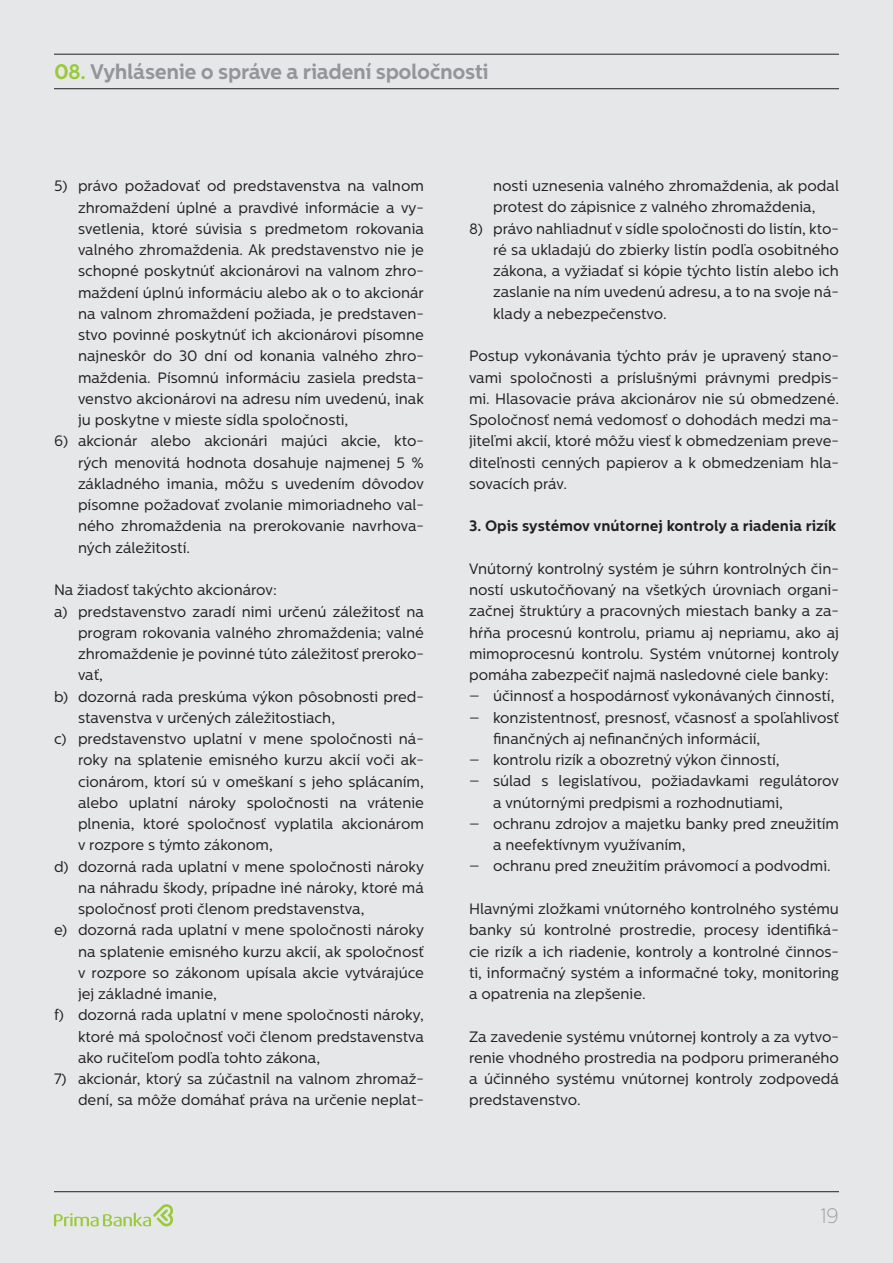
<style>
.page{position:relative;width:893px;height:1263px;background:#e6e7e9}
.page>*{position:absolute;margin:0;border:0;box-sizing:border-box;transform-origin:0 0}
.t1{font:700 21px "Centrale Sans";letter-spacing:-.02em;color:#939598}
.t2{font:200 21px "Centrale Sans";color:#9d9fa2}
.t3{font:15px/21.3px "Centrale Sans";color:#231f20;text-align:justify}
.t4{font:700 15px "Centrale Sans";color:#231f20}
.s1{color:#99ca3b}
</style>
<div class="page">
<hr style="left:54px;top:88px;width:785px;height:1px;background:#231f20">
<hr style="left:54px;top:54px;width:785px;height:1px;background:#231f20">
<svg style="left:54px;top:1204px;width:119px;height:23px"></svg>
<hr style="left:54px;top:1191px;width:785px;height:1px;background:#231f20">
<h1 class="t1" style="left:54px;top:59px;width:436px"><span class="s1">08.</span> Vyhlásenie o správe a riadení spoločnosti</h1>
<p class="t3" style="left:78px;top:176px;width:347px;text-indent:-24px">5) právo požadovať od predstavenstva na valnom zhromaždení úplné a pravdivé informácie a vy&shy;svetlenia, ktoré súvisia s predmetom rokovania valného zhromaždenia. Ak predstavenstvo nie je schopné poskytnúť akcionárovi na valnom zhro&shy;maždení úplnú informáciu alebo ak o to akcionár na valnom zhromaždení požiada, je predstaven&shy;stvo povinné poskytnúť ich akcionárovi písomne najneskôr do 30 dní od konania valného zhro&shy;maždenia. Písomnú informáciu zasiela predsta&shy;venstvo akcionárovi na adresu ním uvedenú, inak ju poskytne v mieste sídla spoločnosti,</p>
<p class="t3" style="left:78px;top:431px;width:347px;text-indent:-24px">6) akcionár alebo akcionári majúci akcie, kto&shy;rých menovitá hodnota dosahuje najmenej 5 % základného imania, môžu s uvedením dôvodov písomne požadovať zvolanie mimoriadneho val&shy;ného zhromaždenia na prerokovanie navrhova&shy;ných záležitostí.</p>
<p class="t3" style="left:54px;top:579px;width:224px">Na žiadosť takýchto akcionárov:</p>
<p class="t3" style="left:54px;top:601px;width:371px">a) predstavenstvo zaradí nimi určenú záležitosť na</p>
<p class="t3" style="left:78px;top:622px;width:347px">program rokovania valného zhromaždenia; valné</p>
<p class="t3" style="left:78px;top:643px;width:347px">zhromaždenie je povinné túto záležitosť preroko-</p>
<p class="t3" style="left:78px;top:664px;width:26px">vať,</p>
<p class="t3" style="left:54px;top:686px;width:371px">b) dozorná rada preskúma výkon pôsobnosti pred-</p>
<p class="t3" style="left:78px;top:707px;width:259px">stavenstva v určených záležitostiach,</p>
<p class="t3" style="left:54px;top:728px;width:371px">c) predstavenstvo uplatní v mene spoločnosti ná-</p>
<p class="t3" style="left:78px;top:749px;width:347px">roky na splatenie emisného kurzu akcií voči ak-</p>
<p class="t3" style="left:78px;top:771px;width:347px">cionárom, ktorí sú v omeškaní s jeho splácaním,</p>
<p class="t3" style="left:78px;top:792px;width:347px">alebo uplatní nároky spoločnosti na vrátenie</p>
<p class="t3" style="left:78px;top:813px;width:347px">plnenia, ktoré spoločnosť vyplatila akcionárom</p>
<p class="t3" style="left:78px;top:834px;width:196px">v rozpore s týmto zákonom,</p>
<p class="t3" style="left:54px;top:856px;width:371px">d) dozorná rada uplatní v mene spoločnosti nároky</p>
<p class="t3" style="left:78px;top:877px;width:347px">na náhradu škody, prípadne iné nároky, ktoré má</p>
<p class="t3" style="left:78px;top:898px;width:288px">spoločnosť proti členom predstavenstva,</p>
<p class="t3" style="left:54px;top:919px;width:371px">e) dozorná rada uplatní v mene spoločnosti nároky</p>
<p class="t3" style="left:78px;top:941px;width:347px">na splatenie emisného kurzu akcií, ak spoločnosť</p>
<p class="t3" style="left:78px;top:962px;width:347px">v rozpore so zákonom upísala akcie vytvárajúce</p>
<p class="t3" style="left:78px;top:983px;width:140px">jej základné imanie,</p>
<p class="t3" style="left:54px;top:1004px;width:371px">f) dozorná rada uplatní v mene spoločnosti nároky,</p>
<p class="t3" style="left:78px;top:1026px;width:347px">ktoré má spoločnosť voči členom predstavenstva</p>
<p class="t3" style="left:78px;top:1047px;width:244px">ako ručiteľom podľa tohto zákona,</p>
<p class="t3" style="left:54px;top:1068px;width:371px;text-align:right">7) akcionár, ktorý sa zúčastnil na valnom zhromaž&shy;dení, sa môže domáhať práva na určenie neplat-</p>
<p class="t3" style="left:493px;top:175px;width:347px">nosti uznesenia valného zhromaždenia, ak podal protest do zápisnice z valného zhromaždenia,</p>
<p class="t3" style="left:493px;top:218px;width:347px;text-indent:-24px">8) právo nahliadnuť v sídle spoločnosti do listín, kto&shy;ré sa ukladajú do zbierky listín podľa osobitného zákona, a vyžiadať si kópie týchto listín alebo ich zaslanie na ním uvedenú adresu, a to na svoje ná&shy;klady a nebezpečenstvo.</p>
<p class="t3" style="left:469px;top:345px;width:371px">Postup vykonávania týchto práv je upravený stano&shy;vami spoločnosti a príslušnými právnymi predpis&shy;mi. Hlasovacie práva akcionárov nie sú obmedzené.<br>Spoločnosť nemá vedomosť o dohodách medzi ma&shy;jiteľmi akcií, ktoré môžu viesť k obmedzeniam preve&shy;diteľnosti cenných papierov a k obmedzeniam hla&shy;sovacích práv.</p>
<p class="t4" style="left:469px;top:517px;width:369px">3. Opis systémov vnútornej kontroly a riadenia rizík</p>
<p class="t3" style="left:469px;top:558px;width:371px">Vnútorný kontrolný systém je súhrn kontrolných čin&shy;ností uskutočňovaný na všetkých úrovniach organi&shy;začnej štruktúry a pracovných miestach banky a za&shy;hŕňa procesnú kontrolu, priamu aj nepriamu, ako aj mimoprocesnú kontrolu. Systém vnútornej kontroly pomáha zabezpečiť najmä nasledovné ciele banky:</p>
<p class="t3" style="left:469px;top:685px;width:367px">– účinnosť a hospodárnosť vykonávaných činností,</p>
<p class="t3" style="left:493px;top:707px;width:347px;text-indent:-24px">– konzistentnosť, presnosť, včasnosť a spoľahlivosť finančných aj nefinančných informácií,</p>
<p class="t3" style="left:469px;top:749px;width:312px">– kontrolu rizík a obozretný výkon činností,</p>
<p class="t3" style="left:493px;top:770px;width:347px;text-indent:-24px">– súlad s legislatívou, požiadavkami regulátorov a vnútornými predpismi a rozhodnutiami,</p>
<p class="t3" style="left:493px;top:813px;width:347px;text-indent:-24px">– ochranu zdrojov a majetku banky pred zneužitím a neefektívnym využívaním,</p>
<p class="t3" style="left:469px;top:856px;width:363px">– ochranu pred zneužitím právomocí a podvodmi.</p>
<p class="t3" style="left:469px;top:898px;width:371px">Hlavnými zložkami vnútorného kontrolného systému banky sú kontrolné prostredie, procesy identifiká&shy;cie rizík a ich riadenie, kontroly a kontrolné činnos&shy;ti, informačný systém a informačné toky, monitoring a opatrenia na zlepšenie.</p>
<p class="t3" style="left:469px;top:1026px;width:371px">Za zavedenie systému vnútornej kontroly a za vytvo&shy;renie vhodného prostredia na podporu primeraného a účinného systému vnútornej kontroly zodpovedá predstavenstvo.</p>
<h1 class="t2" style="left:820px;top:1204px;width:20px">19</h1>
</div>
